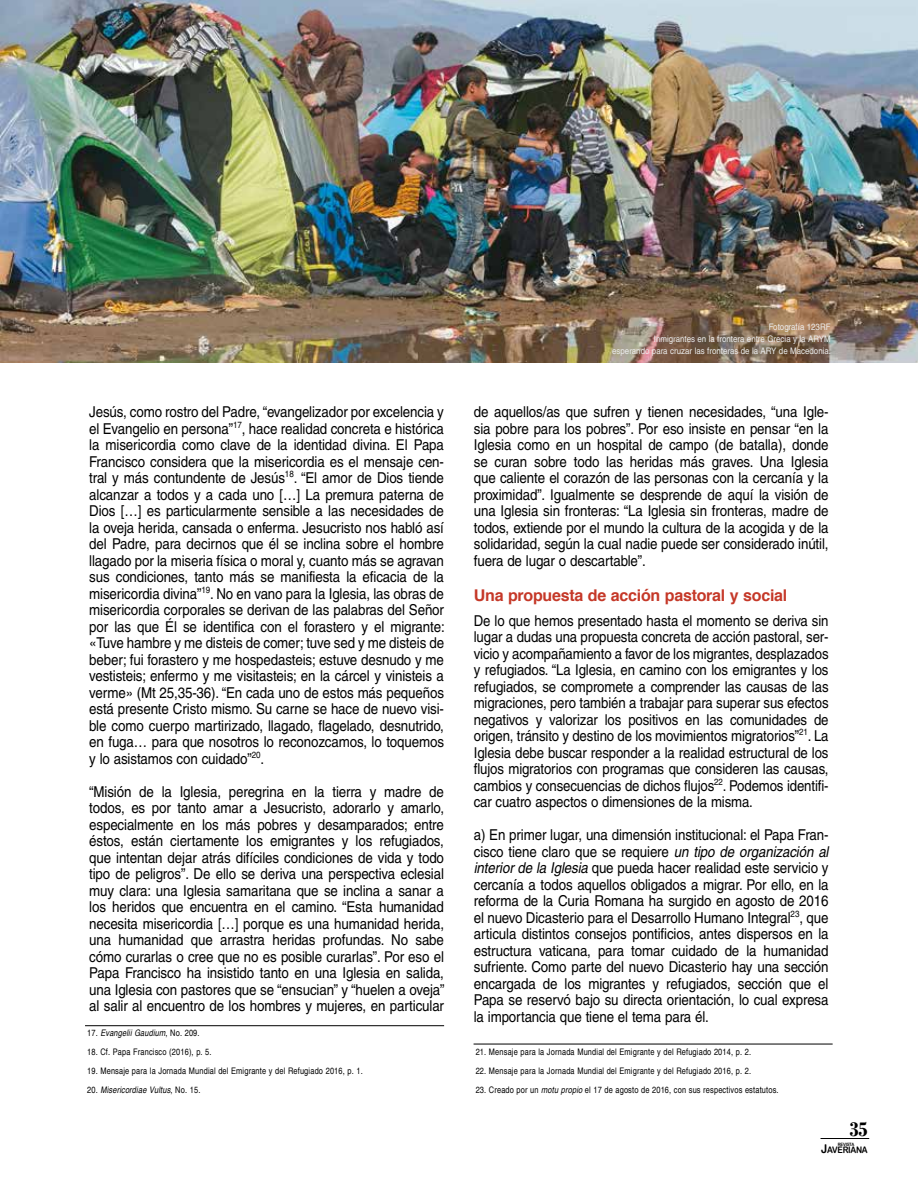
<style>
.page{position:relative;width:918px;height:1188px;background:#fff}
.page>*{position:absolute;margin:0;border:0;box-sizing:border-box;transform-origin:0 0}
.t1{font:700 21px "Bodoni";color:#000;scale:.9 1}
.t2{font:700 16.2px "Helvetica";letter-spacing:-.015em;color:#c53828}
.t3{font:15px/16.5px "Helvetica";letter-spacing:-.01em;color:#000;text-align:justify;scale:.89 1}
.t4{font:15px/16.5px "Helvetica";letter-spacing:-.01em;color:#000;text-align:justify;scale:.88 1}
.t5{font:condensed 9px/19px "Helvetica";letter-spacing:.02em;color:#000}
.t6{font:9px/12px "Helvetica";color:#eceded;text-align:right;scale:.88 1}
.t7{font:italic condensed 9px "Helvetica";color:#000}
.t8{font:9px "Arial Rounded MT Bold";letter-spacing:-.035em;color:#000;scale:.9 1}
.t9{font:4.5px "Arial Rounded MT Bold";letter-spacing:-.04em;color:#000;scale:.9 1}
.s1{font-style:normal}
.s2{font-style:italic}
.s3{font-size:12px}
</style>
<div class="page">
<hr style="left:821px;top:1138px;width:48px;height:1px;background:#000">
<img style="left:0;top:0;width:918px;height:362px">
<hr style="left:474px;top:1044px;width:359px;height:1px;background:#000">
<hr style="left:85px;top:1025px;width:359px;height:1px;background:#000">
<p class="t3" style="left:89px;top:404px;width:401px">Jesús, como rostro del Padre, “evangelizador por excelencia y el Evangelio en persona”<sup>17</sup>, hace realidad concreta e histórica la misericordia como clave de la identidad divina. El Papa Francisco considera que la misericordia es el mensaje cen&shy;tral y más contundente de Jesús<sup>18</sup>. “El amor de Dios tiende alcanzar a todos y a cada uno […] La premura paterna de Dios […] es particularmente sensible a las necesidades de la oveja herida, cansada o enferma. Jesucristo nos habló así del Padre, para decirnos que él se inclina sobre el hombre llagado por la miseria física o moral y, cuanto más se agravan sus condiciones, tanto más se manifiesta la eficacia de la misericordia divina”<sup>19</sup>. No en vano para la Iglesia, las obras de misericordia corporales se derivan de las palabras del Señor por las que Él se identifica con el forastero y el migrante: «Tuve hambre y me disteis de comer; tuve sed y me disteis de beber; fui forastero y me hospedasteis; estuve desnudo y me vestisteis; enfermo y me visitasteis; en la cárcel y vinisteis a verme» (Mt 25,35-36). “En cada uno de estos más pequeños está presente Cristo mismo. Su carne se hace de nuevo visi&shy;ble como cuerpo martirizado, llagado, flagelado, desnutrido, en fuga… para que nosotros lo reconozcamos, lo toquemos y lo asistamos con cuidado”<sup>20</sup>.</p>
<p class="t3" style="left:89px;top:783px;width:401px">“Misión de la Iglesia, peregrina en la tierra y madre de todos, es por tanto amar a Jesucristo, adorarlo y amarlo, especialmente en los más pobres y desamparados; entre éstos, están ciertamente los emigrantes y los refugiados, que intentan dejar atrás difíciles condiciones de vida y todo tipo de peligros”. De ello se deriva una perspectiva eclesial muy clara: una Iglesia samaritana que se inclina a sanar a los heridos que encuentra en el camino. “Esta humanidad necesita misericordia […] porque es una humanidad herida, una humanidad que arrastra heridas profundas. No sabe cómo curarlas o cree que no es posible curarlas”. Por eso el Papa Francisco ha insistido tanto en una Iglesia en salida, una Iglesia con pastores que se “ensucian” y “huelen a oveja” al salir al encuentro de los hombres y mujeres, en particular</p>
<p class="t7" style="left:87px;top:1027px;width:114px"><span class="s1">1 7 .</span> Evangelii Gaudium<span class="s1">, N o . 2 0 9 .</span></p>
<p class="t5" style="left:87px;top:1043px;width:126px">18. Cf. Papa Francisco (2016), p. 5.</p>
<p class="t5" style="left:87px;top:1062px;width:277px">19. Mensaje para la Jornada Mundial del Emigrante y del Refugiado 2016, p. 1.<br>2 0 . <span class="s2">Misericordiae Vultus</span>, N o . 1 5 .</p>
<p class="t6" style="left:612px;top:321px;width:250px">Fotografía 123RF<br>Inmigrantes en la frontera entre Grecia y la ARYM<br>esperando para cruzar las fronteras de la ARY de Macedonia.</p>
<p class="t3" style="left:474px;top:404px;width:400px">de aquellos/as que sufren y tienen necesidades, “una Igle&shy;sia pobre para los pobres”. Por eso insiste en pensar “en la Iglesia como en un hospital de campo (de batalla), donde se curan sobre todo las heridas más graves. Una Iglesia que caliente el corazón de las personas con la cercanía y la proximidad”. Igualmente se desprende de aquí la visión de una Iglesia sin fronteras: “La Iglesia sin fronteras, madre de todos, extiende por el mundo la cultura de la acogida y de la solidaridad, según la cual nadie puede ser considerado inútil, fuera de lugar o descartable”.</p>
<p class="t2" style="left:474px;top:585px;width:315px">Una propuesta de acción pastoral y social</p>
<p class="t4" style="left:474px;top:612px;width:405px">De lo que hemos presentado hasta el momento se deriva sin lugar a dudas una propuesta concreta de acción pastoral, ser&shy;vicio y acompañamiento a favor de los migrantes, desplazados y refugiados. “La Iglesia, en camino con los emigrantes y los refugiados, se compromete a comprender las causas de las migraciones, pero también a trabajar para superar sus efectos negativos y valorizar los positivos en las comunidades de origen, tránsito y destino de los movimientos migratorios”<sup>21</sup>. La Iglesia debe buscar responder a la realidad estructural de los flujos migratorios con programas que consideren las causas, cambios y consecuencias de dichos flujos<sup>22</sup>. Podemos identifi&shy;car cuatro aspectos o dimensiones de la misma.</p>
<p class="t3" style="left:474px;top:827px;width:404px;text-align:left">a) En primer lugar, una dimensión institucional: el Papa Fran&shy;cisco tiene claro que se requiere <span class="s2">un tipo de organización al interiorde la Iglesia</span> que pueda hacer realidad este servicio y cercanía a todos aquellos obligados a migrar. Por ello, en la reforma de la Curia Romana ha surgido en agosto de 2016 el nuevo Dicasterio para el Desarrollo Humano Integral<sup>23</sup>, que articula distintos consejos pontificios, antes dispersos en la estructura vaticana, para tomar cuidado de la humanidad sufriente. Como parte del nuevo Dicasterio hay una sección encargada de los migrantes y refugiados, sección que el Papa se reservó bajo su directa orientación, lo cual expresa la importancia que tiene el tema para él.</p>
<p class="t5" style="left:476px;top:1043px;width:277px">21. Mensaje para la Jornada Mundial del Emigrante y del Refugiado 2014, p. 2.</p>
<p class="t5" style="left:476px;top:1062px;width:277px">22. Mensaje para la Jornada Mundial del Emigrante y del Refugiado 2016, p. 2.</p>
<p class="t5" style="left:476px;top:1081px;width:304px">23. Creado por un <span class="s2">motu propio</span> el 17 de agosto de 2016, con sus respectivos estatutos.</p>
<h1 class="t1" style="left:850px;top:1116px;width:22px">35</h1>
<p class="t9" style="left:838px;top:1141px;width:20px">REVISTA</p>
<p class="t8" style="left:821px;top:1144px;width:53px"><span class="s3">J</span>AVERIANA</p>
</div>
